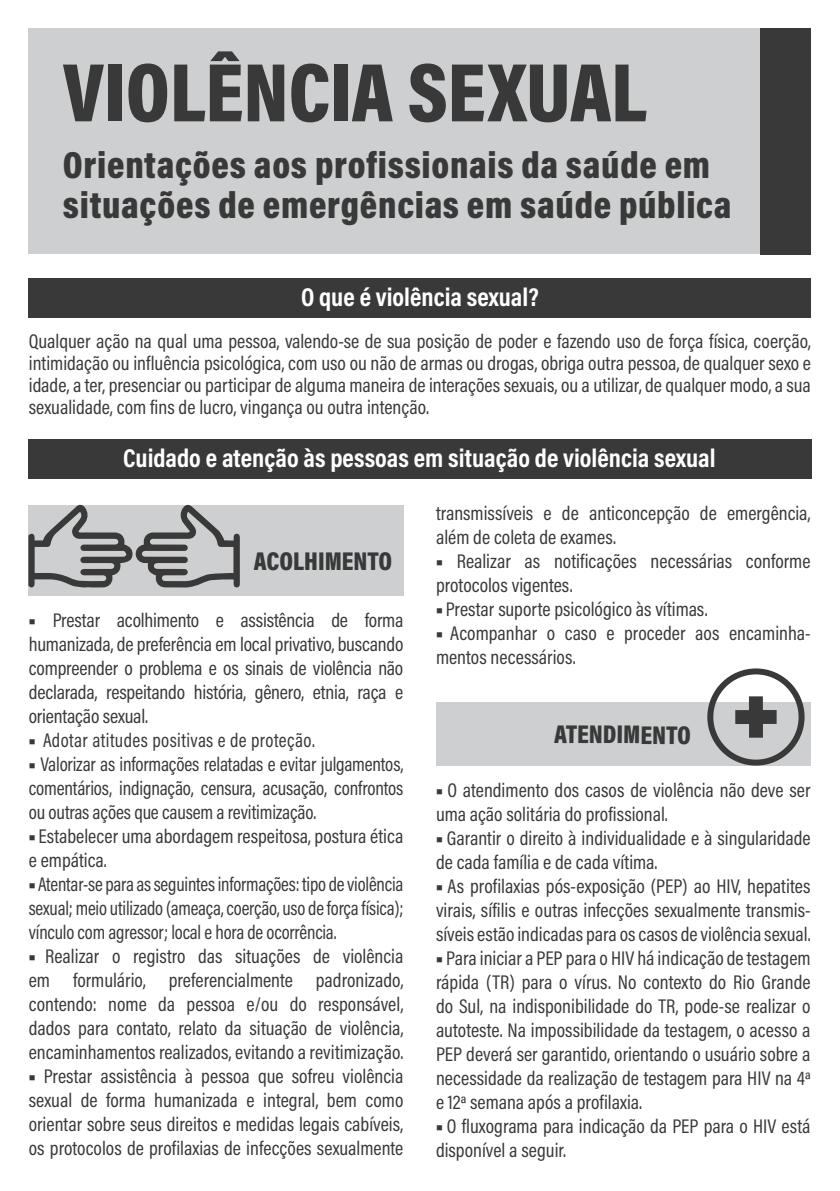
<style>
.page{position:relative;width:840px;height:1191px;background:#fff}
.page>*{position:absolute;margin:0;border:0;box-sizing:border-box;transform-origin:0 0}
.t1{font:900 84px "Acumin Pro Cond";color:#383938}
.t2{font:38px/40px "Acumin Variable Concept";letter-spacing:.02em;color:#383938}
.t3{font:700 26px "Acumin Pro Cond";color:#fff}
.t4{font:900 26px "Acumin Pro Cond";letter-spacing:-.01em;color:#383938}
.t5{font:20px/24px "Acumin Pro Cond";color:#383938;text-align:justify}
.t6{font:20px/24px "Acumin Pro Cond";color:#383938;text-align:justify;scale:.95 1}
.t7{font:20px "Acumin Pro Cond";letter-spacing:.02em;color:#383938;scale:.96 1}
.s1{font-weight:900}
</style>
<div class="page">
<div style="left:28px;top:505px;width:375px;height:90px;background:#cdcfd0"></div>
<div style="left:29px;top:28px;width:730px;height:226px;background:#cdcfd0"></div>
<div style="left:760px;top:28px;width:50px;height:227px;background:#383938"></div>
<div style="left:29px;top:278px;width:781px;height:39px;background:#383938"></div>
<div style="left:28px;top:439px;width:783px;height:39px;background:#383938"></div>
<svg style="left:28px;top:504px;width:212px;height:84px"></svg>
<div style="left:436px;top:702px;width:374px;height:63px;background:#cdcfd0"></div>
<svg style="left:707px;top:668px;width:97px;height:97px"></svg>
<p class="t1" style="left:63px;top:37px;width:585px">VIOLÊNCIA SEXUAL</p>
<p class="t2" style="left:63px;top:144px;width:670px">Orientações aos profissionais da saúde em situações de emergências em saúde pública</p>
<p class="t3" style="left:301px;top:279px;width:239px">O que é violência sexual?</p>
<p class="t5" style="left:29px;top:329px;width:783px;line-height:22px">Qualquer ação na qual uma pessoa, valendo-se de sua posição de poder e fazendo uso de força física, coerção, intimidação ou influência psicológica, com uso ou não de armas ou drogas, obriga outra pessoa, de qualquer sexo e idade, a ter, presenciar ou participar de alguma maneira de interações sexuais, ou a utilizar, de qualquer modo, a sua sexualidade, com fins de lucro, vingança ou outra intenção.</p>
<p class="t3" style="left:123px;top:440px;width:593px">Cuidado e atenção às pessoas em situação de violência sexual</p>
<p class="t4" style="left:253px;top:543px;width:140px">ACOLHIMENTO</p>
<p class="t5" style="left:29px;top:608px;width:376px"><span class="s1">•</span> Prestar acolhimento e assistência de forma humanizada, de preferência em local privativo, buscando compreender o problema e os sinais de violência não declarada, respeitando história, gênero, etnia, raça e orientação sexual.</p>
<p class="t7" style="left:29px;top:727px;width:299px"><span class="s1">•</span> Adotar atitudes positivas e de proteção.</p>
<p class="t5" style="left:29px;top:752px;width:376px"><span class="s1">•</span> Valorizar as informações relatadas e evitar julgamentos, comentários, indignação, censura, acusação, confrontos ou outras ações que causem a revitimização.</p>
<p class="t5" style="left:29px;top:824px;width:376px"><span class="s1">•</span> Estabelecer uma abordagem respeitosa, postura ética e empática.</p>
<p class="t6" style="left:29px;top:872px;width:395px"><span class="s1">•</span> Atentar-se para as seguintes informações: tipo de violência sexual; meio utilizado (ameaça, coerção, uso de força física); vínculo com agressor; local e hora de ocorrência.</p>
<p class="t5" style="left:29px;top:944px;width:376px"><span class="s1">•</span> Realizar o registro das situações de violência em formulário, preferencialmente padronizado, contendo: nome da pessoa e/ou do responsável, dados para contato, relato da situação de violência, encaminhamentos realizados, evitando a revitimização.</p>
<p class="t5" style="left:29px;top:1064px;width:376px"><span class="s1">•</span> Prestar assistência à pessoa que sofreu violência sexual de forma humanizada e integral, bem como orientar sobre seus direitos e medidas legais cabíveis, os protocolos de profilaxias de infecções sexualmente</p>
<p class="t5" style="left:436px;top:500px;width:376px">transmissíveis e de anticoncepção de emergência, além de coleta de exames.</p>
<p class="t5" style="left:436px;top:548px;width:376px"><span class="s1">•</span> Realizar as notificações necessárias conforme protocolos vigentes.</p>
<p class="t5" style="left:436px;top:596px;width:273px"><span class="s1">•</span> Prestar suporte psicológico às vítimas.</p>
<p class="t5" style="left:436px;top:620px;width:376px"><span class="s1">•</span> Acompanhar o caso e proceder aos encaminha&shy;mentos necessários.</p>
<p class="t4" style="left:554px;top:717px;width:138px">ATENDIMENTO</p>
<p class="t5" style="left:436px;top:777px;width:376px"><span class="s1">•</span> O atendimento dos casos de violência não deve ser uma ação solitária do profissional.</p>
<p class="t5" style="left:436px;top:825px;width:376px"><span class="s1">•</span> Garantir o direito à individualidade e à singularidade de cada família e de cada vítima.</p>
<p class="t5" style="left:436px;top:873px;width:376px"><span class="s1">•</span> As profilaxias pós-exposição (PEP) ao HIV, hepatites virais, sífilis e outras infecções sexualmente transmis&shy;síveis estão indicadas para os casos de violência sexual.</p>
<p class="t5" style="left:436px;top:945px;width:376px"><span class="s1">•</span> Para iniciar a PEP para o HIV há indicação de testagem rápida (TR) para o vírus. No contexto do Rio Grande do Sul, na indisponibilidade do TR, pode-se realizar o autoteste. Na impossibilidade da testagem, o acesso a PEP deverá ser garantido, orientando o usuário sobre a necessidade da realização de testagem para HIV na 4ª e 12ª semana após a profilaxia.</p>
<p class="t5" style="left:436px;top:1113px;width:376px"><span class="s1">•</span> O fluxograma para indicação da PEP para o HIV está disponível a seguir.</p>
</div>
